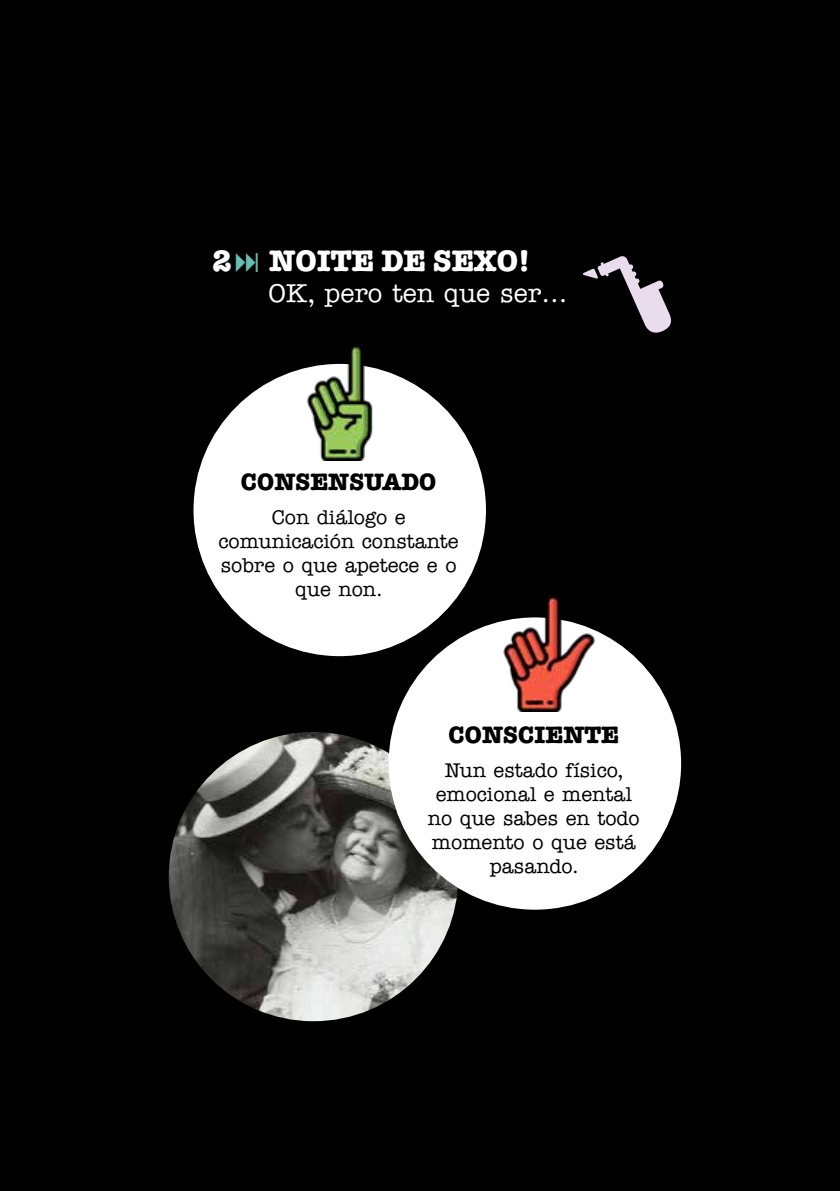
<style>
.page{position:relative;width:840px;height:1191px;background:#fff}
.page>*{position:absolute;margin:0;border:0;box-sizing:border-box;transform-origin:0 0}
.t1{font:700 30px "American Typewriter Std";color:#fff}
.t2{font:500 26px "American Typewriter Std";color:#fff}
.t3{font:700 24px "American Typewriter Std";color:#000}
.t4{font:500 20px/24px "American Typewriter Std";color:#000;text-align:center}
</style>
<div class="page">
<div style="left:0;top:0;width:839px;height:1191px;background:#000"></div>
<img style="left:169px;top:732px;width:289px;height:289px;border-radius:145px">
<div style="left:193px;top:364px;width:292px;height:292px;background:#fff;border-radius:50%"></div>
<div style="left:388px;top:617px;width:292px;height:292px;background:#fff;border-radius:50%"></div>
<img style="left:281px;top:345px;width:117px;height:115px">
<img style="left:490px;top:596px;width:117px;height:115px">
<svg style="left:583px;top:256px;width:88px;height:77px"></svg>
<h1 class="t1" style="left:212px;top:243px;width:319px">2 NOITE DE SEXO!</h1>
<h2 class="t2" style="left:268px;top:279px;width:300px">OK, pero ten que ser…</h2>
<p class="t3" style="left:240px;top:468px;width:197px">CONSENSUADO</p>
<p class="t4" style="left:218px;top:506px;width:241px">Con diálogo e comunicación constante sobre o que apetece e o que non.</p>
<p class="t3" style="left:448px;top:720px;width:172px">CONSCIENTE</p>
<p class="t4" style="left:427px;top:758px;width:213px">Nun estado físico, emocional e mental no que sabes en todo momento o que está pasando.</p>
</div>
